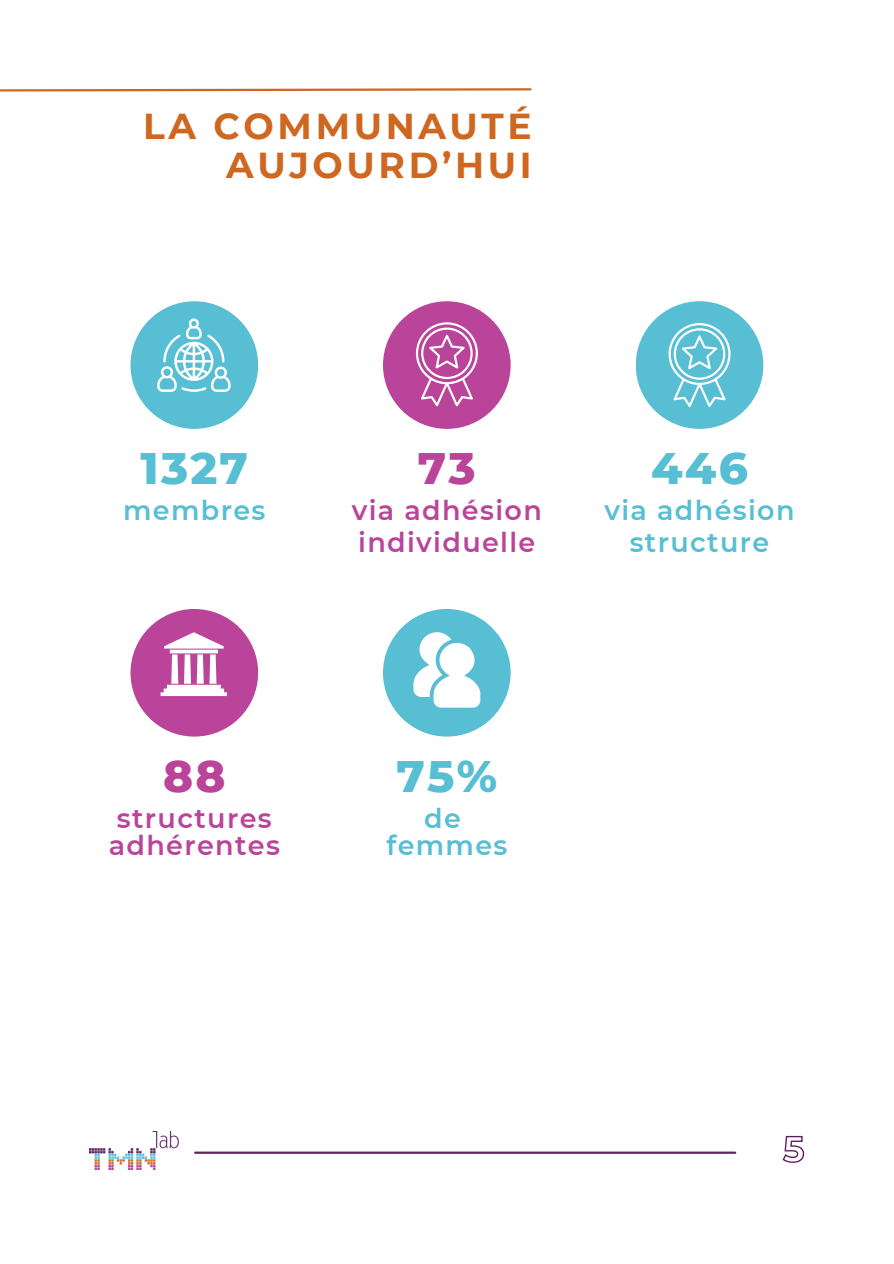
<style>
.page{position:relative;width:894px;height:1264px;background:#fff}
.page>*{position:absolute;margin:0;border:0;box-sizing:border-box;transform-origin:0 0}
.t1{font:800 45px "Montserrat";letter-spacing:.05em;color:#58bed3}
.t2{font:800 45px "Montserrat";color:#ba4499}
.t3{font:700 36px/39.3px "Montserrat";letter-spacing:.1em;color:#cf6720;text-align:right}
.t4{font:600 27px "Montserrat";letter-spacing:.05em;color:#ba4499}
.t5{font:600 27px "Montserrat";letter-spacing:.05em;color:#58bed3}
</style>
<div class="page">
<svg style="left:0;top:88px;width:532px;height:4px"></svg>
<div style="left:130px;top:301px;width:128px;height:128px;background:#58bed3;border-radius:50%"></div>
<div style="left:383px;top:301px;width:127px;height:128px;background:#ba4499;border-radius:50%"></div>
<div style="left:635px;top:301px;width:128px;height:128px;background:#58bed3;border-radius:50%"></div>
<div style="left:130px;top:609px;width:128px;height:127px;background:#ba4499;border-radius:50%"></div>
<div style="left:383px;top:609px;width:127px;height:127px;background:#58bed3;border-radius:50%"></div>
<svg style="left:668px;top:323px;width:62px;height:84px"></svg>
<hr style="left:195px;top:1151px;width:540px;height:2px;background:#5e2659">
<img style="left:89px;top:1131px;width:89px;height:38px">
<svg style="left:416px;top:322px;width:61px;height:84px"></svg>
<svg style="left:157px;top:318px;width:73px;height:74px"></svg>
<svg style="left:413px;top:632px;width:67px;height:75px"></svg>
<svg style="left:160px;top:632px;width:67px;height:64px"></svg>
<svg style="left:782px;top:1135px;width:22px;height:28px"></svg>
<p class="t3" style="left:143px;top:106px;width:390px">LA COMMUNAUTÉ<br>AUJOURD’HUI</p>
<h2 class="t1" style="left:140px;top:440px;width:109px">1327</h2>
<p class="t2" style="left:418px;top:440px;width:59px">73</p>
<h1 class="t1" style="left:651px;top:440px;width:98px">446</h1>
<p class="t5" style="left:123px;top:494px;width:144px">membres</p>
<p class="t4" style="left:351px;top:494px;width:191px">via adhésion</p>
<p class="t4" style="left:358px;top:525px;width:179px">individuelle</p>
<p class="t5" style="left:604px;top:494px;width:191px">via adhésion</p>
<p class="t5" style="left:629px;top:525px;width:141px">structure</p>
<p class="t2" style="left:163px;top:748px;width:64px">88</p>
<p class="t1" style="left:396px;top:748px;width:102px">75%</p>
<p class="t4" style="left:117px;top:802px;width:156px">structures</p>
<p class="t4" style="left:109px;top:829px;width:173px">adhérentes</p>
<p class="t5" style="left:424px;top:802px;width:38px">de</p>
<h1 class="t5" style="left:386px;top:829px;width:123px">femmes</h1>
</div>
